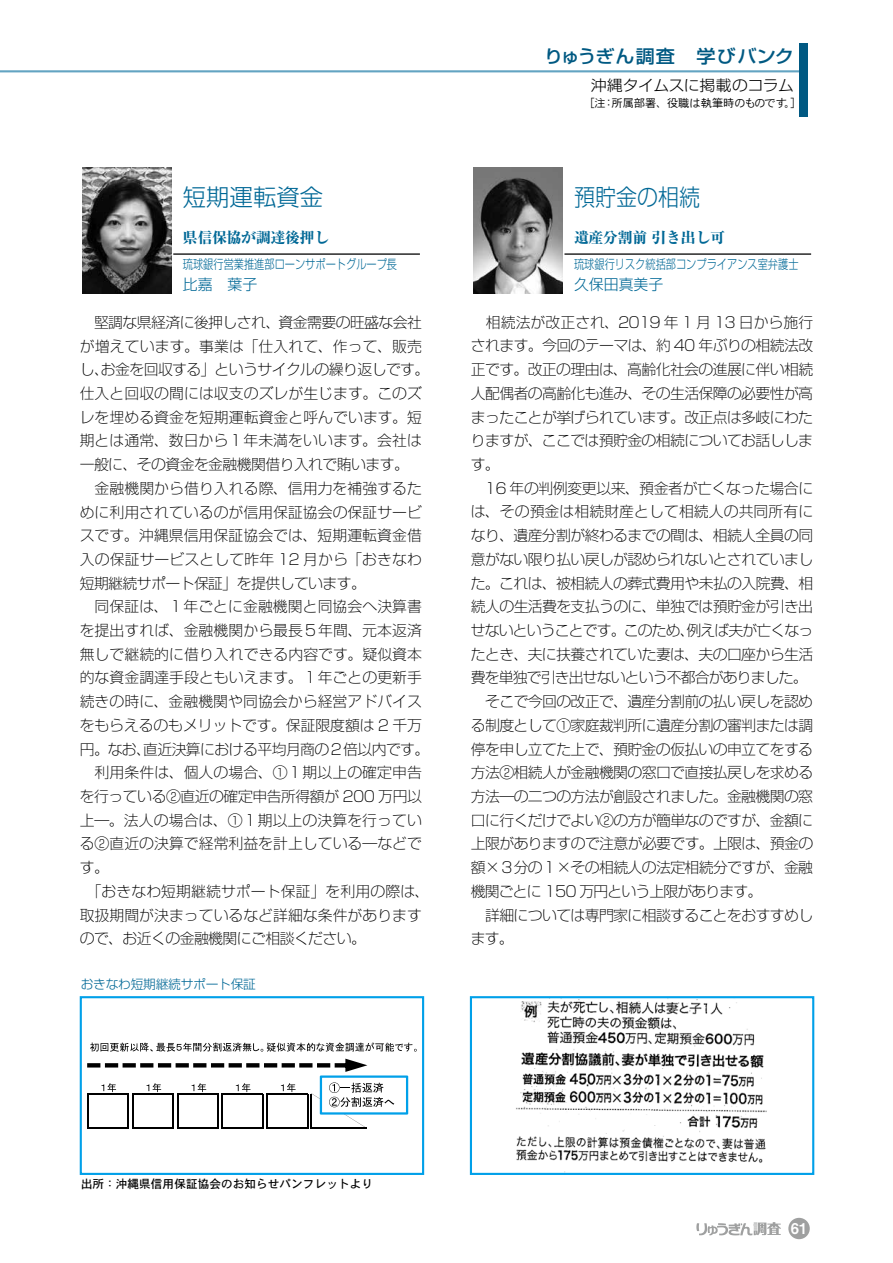
<style>
.page{position:relative;width:893px;height:1263px;background:#fff}
.page>*{position:absolute;margin:0;border:0;box-sizing:border-box;transform-origin:0 0}
.t1{font:300 23.4px "Shin Go Pro";color:#006896}
.t2{font:300 23.4px "Shin Go Pro";color:#006896;scale:.9 1}
.t3{font:500 18px "Shin Go Pr 5";letter-spacing:.035em;color:#005982;scale:1.06 1}
.t4{font:300 15px "Shin Go Pro";letter-spacing:-.025em;color:#000;scale:1.06 1}
.t5{font:700 15px "Mi Go MB1 Std De";color:#fff}
.t6{font:300 expanded 14.85px/23.7px "Shin Go Pro";letter-spacing:-.04em;color:#000}
.t7{font:300 expanded 14.85px/23.7px "Shin Go Pro";color:#000}
.t8{font:800 14.85px "Ryumin Pro";letter-spacing:-.02em;color:#006896}
.t9{font:300 14.85px "Shin Go Pro";color:#006896}
.t10{font:300 12.75px "Shin Go Pro";color:#006896;scale:.8 1}
.t11{font:300 12.75px "Shin Go Pro";letter-spacing:-.02em;color:#006896}
.t12{font:11.7px "DFPHS Gothic CID W5";color:#000}
.t13{font:11.25px "DFPHS Gothic CID W3";color:#000}
</style>
<div class="page">
<hr style="left:0;top:70px;width:803px;height:2px;background:#63a4c2">
<div style="left:799px;top:43px;width:9px;height:74px;background:#005982"></div>
<svg style="left:696px;top:1222px;width:85px;height:13px"></svg>
<div style="left:788px;top:1218px;width:22px;height:21px;background:#9fa0a0;border-radius:50%"></div>
<hr style="left:173px;top:253px;width:247px;height:2px;background:#000">
<hr style="left:564px;top:253px;width:247px;height:2px;background:#000">
<img style="left:82px;top:168px;width:90px;height:125px">
<img style="left:473px;top:168px;width:90px;height:125px">
<img style="left:516px;top:999px;width:251px;height:173px">
<div style="left:470px;top:996px;width:344px;height:179px;border:2px solid #00a0e9"></div>
<svg style="left:90px;top:1042px;width:327px;height:10px"></svg>
<hr style="left:88px;top:1127px;width:41px;height:2px;background:#000">
<hr style="left:133px;top:1127px;width:41px;height:2px;background:#000">
<hr style="left:178px;top:1127px;width:41px;height:2px;background:#000">
<hr style="left:223px;top:1127px;width:40px;height:2px;background:#000">
<hr style="left:268px;top:1127px;width:40px;height:2px;background:#000">
<hr style="left:87px;top:1093px;width:1px;height:36px;background:#000">
<hr style="left:132px;top:1093px;width:1px;height:36px;background:#000">
<hr style="left:177px;top:1093px;width:1px;height:36px;background:#000">
<hr style="left:222px;top:1093px;width:1px;height:36px;background:#000">
<hr style="left:267px;top:1093px;width:1px;height:36px;background:#000">
<hr style="left:311px;top:1094px;width:1px;height:35px;background:#000">
<hr style="left:312px;top:1127px;width:54px;height:2px;background:#000">
<svg style="left:87px;top:1059px;width:321px;height:69px"></svg>
<div style="left:80px;top:996px;width:344px;height:179px;border:2px solid #00a0e9"></div>
<p class="t3" style="left:544px;top:41px;width:237px">りゅうぎん調査　学びバンク</p>
<p class="t4" style="left:591px;top:73px;width:193px">沖縄タイムスに掲載のコラム</p>
<p class="t13" style="left:591px;top:97px;width:206px">[注：所属部署　役職は執筆時のものです 。]</p>
<p class="t13" style="left:656px;top:97px;width:13px">、</p>
<h1 class="t1" style="left:183px;top:177px;width:142px">短期運転資金</h1>
<h1 class="t2" style="left:574px;top:177px;width:142px">預貯金の相続</h1>
<p class="t8" style="left:183px;top:225px;width:148px">県信保協が調達後押し</p>
<p class="t8" style="left:574px;top:225px;width:152px">遺産分割前 引き出し可</p>
<p class="t10" style="left:183px;top:253px;width:269px">琉球銀行営業推進部ローンサポートグループ長</p>
<p class="t9" style="left:183px;top:272px;width:76px">比嘉　葉子</p>
<p class="t7" style="left:80px;top:308px;width:351px">　堅調な県経済に後押しされ、資金需要の旺盛な会社が増えています。事業は「仕入れて、作って、販売し、お金を回収する」というサイクルの繰り返しです。仕入と回収の間には収支のズレが生じます。このズレを埋める資金を短期運転資金と呼んでいます。短期とは通常、数日から１年未満をいいます。会社は一般に、その資金を金融機関借り入れで賄います。<br>　金融機関から借り入れる際、信用力を補強するために利用されているのが信用保証協会の保証サービスです。沖縄県信用保証協会では、短期運転資金借入の保証サービスとして昨年 12 月から「おきなわ短期継続サポート保証」を提供しています。<br>　同保証は、１年ごとに金融機関と同協会へ決算書を提出すれば、金融機関から最長５年間、元本返済無しで継続的に借り入れできる内容です。疑似資本的な資金調達手段ともいえます。１年ごとの更新手続きの時に、金融機関や同協会から経営アドバイスをもらえるのもメリットです。保証限度額は 2 千万円。なお、直近決算における平均月商の２倍以内です。　利用条件は、個人の場合、①１期以上の確定申告を行っている②直近の確定申告所得額が 200 万円以上―。法人の場合は、①１期以上の決算を行っている②直近の決算で経常利益を計上している―などです。<br>　「おきなわ短期継続サポート保証」を利用の際は、取扱期間が決まっているなど詳細な条件がありますので、お近くの金融機関にご相談ください。</p>
<p class="t11" style="left:81px;top:974px;width:177px">おきなわ短期継続サポート保証</p>
<p class="t10" style="left:574px;top:253px;width:282px">琉球銀行リスク統括部コンプライアンス室弁護士</p>
<p class="t9" style="left:574px;top:272px;width:91px">久保田真美子</p>
<p class="t6" style="left:471px;top:308px;width:344px">　相続法が改正され、2019 年 1 月 13 日から施行されます。今回のテーマは、約 40 年ぶりの相続法改正です。改正の理由は、高齢化社会の進展に伴い相続人配偶者の高齢化も進み、その生活保障の必要性が高まったことが挙げられています。改正点は多岐にわたりますが、ここでは預貯金の相続についてお話しします。<br>　16 年の判例変更以来、預金者が亡くなった場合には、その預金は相続財産として相続人の共同所有になり、遺産分割が終わるまでの間は、相続人全員の同意がない限り払い戻しが認められないとされていました。これは、被相続人の葬式費用や未払の入院費、相続人の生活費を支払うのに、単独では預貯金が引き出せないということです。このため、例えば夫が亡くなったとき、夫に扶養されていた妻は、夫の口座から生活費を単独で引き出せないという不都合がありました。　そこで今回の改正で、遺産分割前の払い戻しを認める制度として①家庭裁判所に遺産分割の審判または調停を申し立てた上で、預貯金の仮払いの申立てをする方法②相続人が金融機関の窓口で直接払戻しを求める方法―の二つの方法が創設されました。金融機関の窓口に行くだけでよい②の方が簡単なのですが、金額に上限がありますので注意が必要です。上限は、預金の額×３分の１×その相続人の法定相続分ですが、金融機関ごとに 150 万円という上限があります。<br>　詳細については専門家に相談することをおすすめします。</p>
<p class="t12" style="left:81px;top:1177px;width:294px">出所：沖縄県信用保証協会のお知らせパンフレットより</p>
<p class="t5" style="left:789px;top:1215px;width:19px">37<sub>61</sub></p>
</div>
